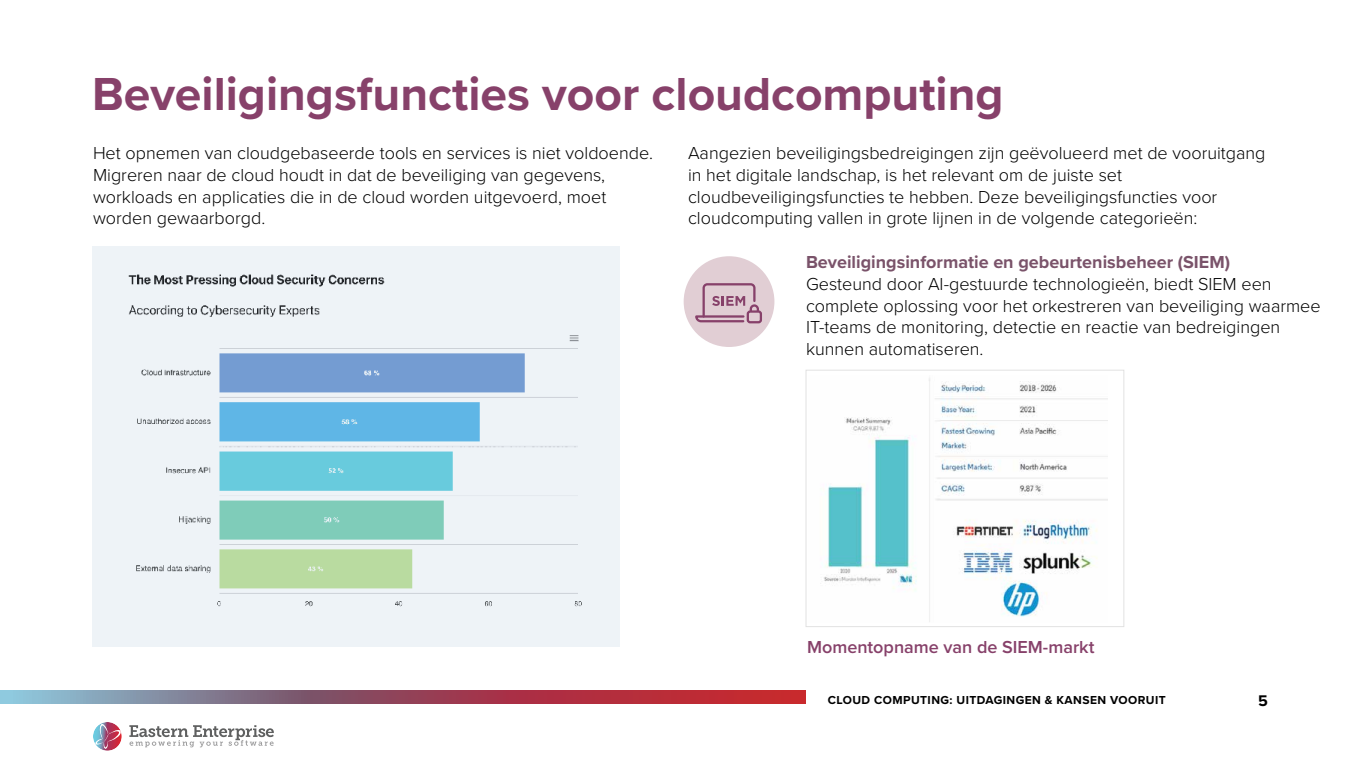
<style>
.page{position:relative;width:1366px;height:768px;background:#fff}
.page>*{position:absolute;margin:0;border:0;box-sizing:border-box;transform-origin:0 0}
.t1{font:700 48px "Proxima Nova";color:#87416a}
.t2{font:300 18px/21.6px "Proxima Nova";color:#000}
.t3{font:700 18px "Proxima Nova";color:#7a536a}
.t4{font:600 18px "Proxima Nova";color:#87416a}
.t5{font:700 16px "Proxima Nova";color:#000}
.t6{font:700 12px "Proxima Nova";letter-spacing:.035em;color:#000}
</style>
<div class="page">
<svg style="left:0;top:690px;width:806px;height:14px;background:#9b586a"></svg>
<svg style="left:93px;top:722px;width:29px;height:29px"></svg>
<svg style="left:94px;top:723px;width:28px;height:26px"></svg>
<svg style="left:129px;top:725px;width:145px;height:22px"></svg>
<div style="left:684px;top:256px;width:90px;height:91px;background:#e1ced4;border-radius:50%"></div>
<div style="left:747px;top:310px;width:15px;height:13px;border:2px solid #87416a;border-radius:2px"></div>
<svg style="left:695px;top:283px;width:65px;height:41px"></svg>
<svg style="left:97px;top:246px;width:522px;height:398px;background:#d1e4ea"></svg>
<svg style="left:813px;top:370px;width:312px;height:256px"></svg>
<h1 class="t1" style="left:92px;top:74px;width:913px">Beveiligingsfuncties voor cloudcomputing</h1>
<p class="t2" style="left:93px;top:144px;width:562px">Het opnemen van cloudgebaseerde tools en services is niet voldoende.<br>Migreren naar de cloud houdt in dat de beveiliging van gegevens, workloads en applicaties die in de cloud worden uitgevoerd, moet worden gewaarborgd.</p>
<p class="t2" style="left:688px;top:144px;width:579px">Aangezien beveiligingsbedreigingen zijn geëvolueerd met de vooruitgang in het digitale landschap, is het relevant om de juiste set cloudbeveiligingsfuncties te hebben. Deze beveiligingsfuncties voor cloudcomputing vallen in grote lijnen in de volgende categorieën:</p>
<p class="t3" style="left:806px;top:255px;width:426px">Beveiligingsinformatie en gebeurtenisbeheer (SIEM)</p>
<p class="t2" style="left:806px;top:274px;width:516px">Gesteund door AI-gestuurde technologieën, biedt SIEM een complete oplossing voor het orkestreren van beveiliging waarmee IT-teams de monitoring, detectie en reactie van bedreigingen kunnen automatiseren.</p>
<p class="t4" style="left:807px;top:639px;width:289px">Momentopname van de SIEM-markt</p>
<p class="t6" style="left:828px;top:695px;width:340px">CLOUD COMPUTING: UITDAGINGEN &amp; KANSEN VOORUIT</p>
<p class="t5" style="left:1258px;top:694px;width:11px">5</p>
</div>
